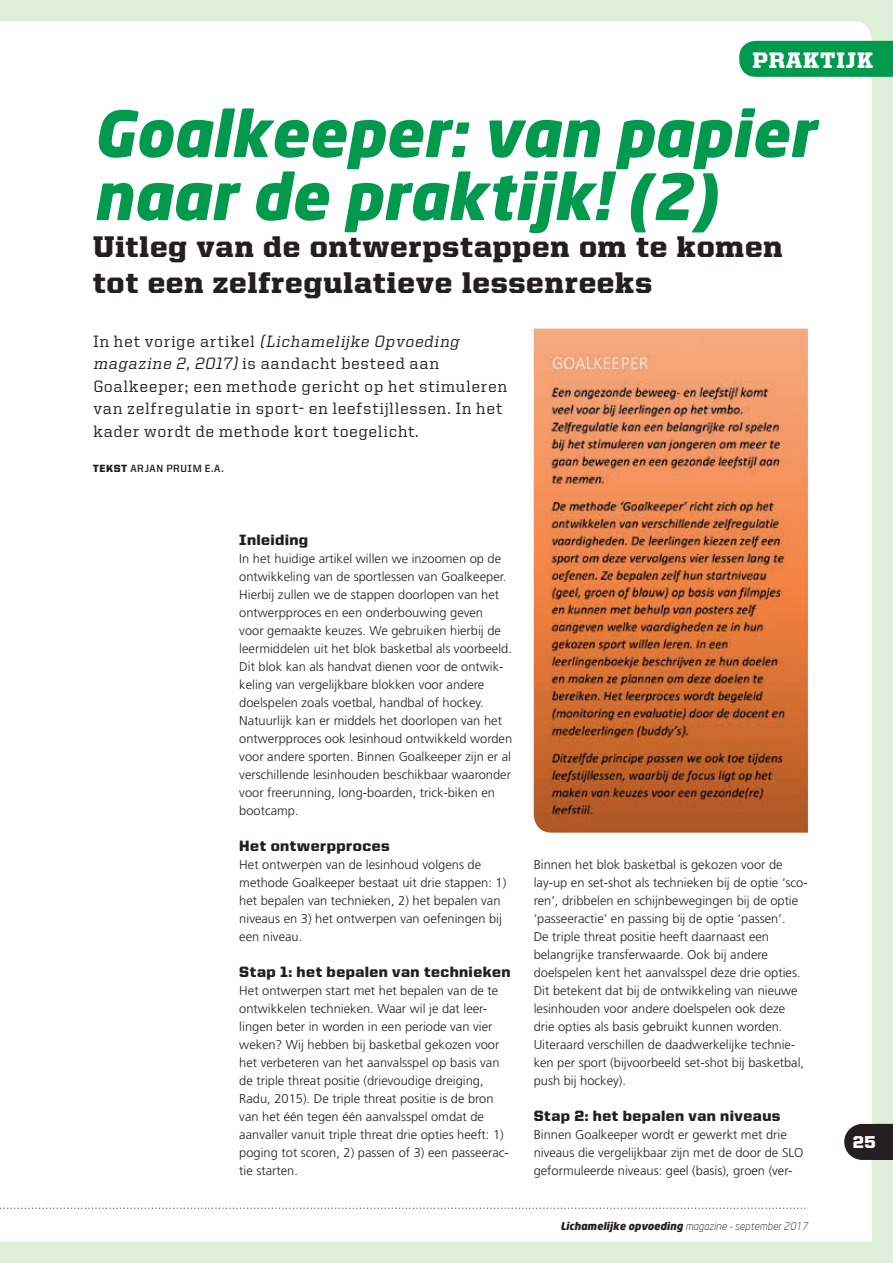
<style>
.page{position:relative;width:893px;height:1263px;background:#dfeed8}
.page>*{position:absolute;margin:0;border:0;box-sizing:border-box;transform-origin:0 0}
.t1{font:italic 900 63px/63px "Neo Sans";color:#00994e}
.t2{font:900 30px/36px "United Serif Reg";letter-spacing:.03em;color:#231f20}
.t3{font:900 22.5px "United Serif Reg";letter-spacing:.035em;color:#fff}
.t4{font:900 17.25px "United Sans Reg";color:#fff}
.t5{font:500 16.5px/22.5px "United Serif Reg";letter-spacing:.045em;color:#231f20}
.t6{font:900 15px "United Sans Reg";letter-spacing:.025em;color:#231f20}
.t7{font:300 12.75px/18px "Frutiger LT Std";color:#231f20}
.t8{font:italic 300 10.5px "Neo Sans";color:#231f20}
.t9{font:700 10.5px "United Sans Reg";letter-spacing:.055em;color:#231f20}
.s1{font-style:italic}
.s2{font-weight:900}
</style>
<div class="page">
<div style="left:0;top:21px;width:872px;height:1221px;background:#fff"></div>
<div style="left:739px;top:41px;width:154px;height:36px;background:#00994e"></div>
<img style="left:534px;top:329px;width:274px;height:504px">
<svg style="left:844px;top:1124px;width:49px;height:36px;background:#353132"></svg>
<svg style="left:0;top:1207px;width:808px;height:2px;background:#e0e0e0"></svg>
<h3 class="t3" style="left:752px;top:48px;width:122px">PRAKTIJK</h3>
<h1 class="t1" style="left:93px;top:100px;width:723px">Goalkeeper: van papier naar de praktijk! (2)</h1>
<h2 class="t2" style="left:93px;top:228px;width:691px">Uitleg van de ontwerpstappen om te komen tot een zelfregulatieve lessenreeks</h2>
<p class="t5" style="left:93px;top:329px;width:415px">I n h e t v o r ig e a r t i k e l <span class="s1">(Lichamelijke Opvoeding magazine 2, 2017)</span> is aandacht besteed aan Goalkeeper; een methode gericht op het stimuleren van zelfregulatie in sport- en leefstijllessen. In het kader wordt de methode kort toegelicht.</p>
<p class="t9" style="left:93px;top:463px;width:132px"><span class="s2">TEKST</span> ARJAN PRUIM E.A.</p>
<p class="t6" style="left:239px;top:531px;width:70px">Inleiding</p>
<p class="t7" style="left:239px;top:549px;width:274px">In het huidige artikel willen we inzoomen op de ontwikkeling van de sportlessen van Goalkeeper.<br>Hierbij zullen we de stappen doorlopen van het ontwerpproces en een onderbouwing geven<br>voor gemaakte keuzes. We gebruiken hierbij de leermiddelen uit het blok basketbal als voorbeeld.<br>Dit blok kan als handvat dienen voor de ontwik&shy;keling van vergelijkbare blokken voor andere doelspelen zoals voetbal, handbal of hockey.<br>Natuurlijk kan er middels het doorlopen van het ontwerpproces ook lesinhoud ontwikkeld worden voor andere sporten. Binnen Goalkeeper zijn er al verschillende lesinhouden beschikbaar waaronder voor freerunning, long-boarden, trick-biken en bootcamp.</p>
<p class="t6" style="left:239px;top:837px;width:152px">Het ontwerpproces</p>
<p class="t7" style="left:239px;top:855px;width:268px">Het ontwerpen van de lesinhoud volgens de methode Goalkeeper bestaat uit drie stappen: 1) het bepalen van technieken, 2) het bepalen van niveaus en 3) het ontwerpen van oefeningen bij een niveau.</p>
<p class="t6" style="left:239px;top:963px;width:273px">Stap 1: het bepalen van technieken</p>
<p class="t7" style="left:239px;top:981px;width:271px">Het ontwerpen start met het bepalen van de te ontwikkelen technieken. Waar wil je dat leer&shy;lingen beter in worden in een periode van vier weken? Wij hebben bij basketbal gekozen voor het verbeteren van het aanvalsspel op basis van de triple threat positie (drievoudige dreiging, Radu, 2015). De triple threat positie is de bron van het één tegen één aanvalsspel omdat de aanvaller vanuit triple threat drie opties heeft: 1) poging tot scoren, 2) passen of 3) een passeerac&shy;tie starten.</p>
<p class="t7" style="left:534px;top:855px;width:276px">Binnen het blok basketbal is gekozen voor de lay-up en set-shot als technieken bij de optie ‘sco&shy;ren’, dribbelen en schijnbewegingen bij de optie ‘passeeractie’ en passing bij de optie ‘passen’.<br>De triple threat positie heeft daarnaast een belangrijke transferwaarde. Ook bij andere doelspelen kent het aanvalsspel deze drie opties.<br>Dit betekent dat bij de ontwikkeling van nieuwe lesinhouden voor andere doelspelen ook deze drie opties als basis gebruikt kunnen worden.<br>Uiteraard verschillen de daadwerkelijke technie&shy;ken per sport (bijvoorbeeld set-shot bij basketbal, push bij hockey).</p>
<p class="t6" style="left:534px;top:1107px;width:248px">Stap 2: het bepalen van niveaus</p>
<p class="t7" style="left:534px;top:1125px;width:271px">Binnen Goalkeeper wordt er gewerkt met drie niveaus die vergelijkbaar zijn met de door de SLO geformuleerde niveaus: geel (basis), groen (ver-</p>
<p class="t8" style="left:560px;top:1220px;width:249px"><span class="s2">Lichamelijke opvoeding</span> magazine - september 2017</p>
<h3 class="t4" style="left:853px;top:1133px;width:24px">25</h3>
</div>
